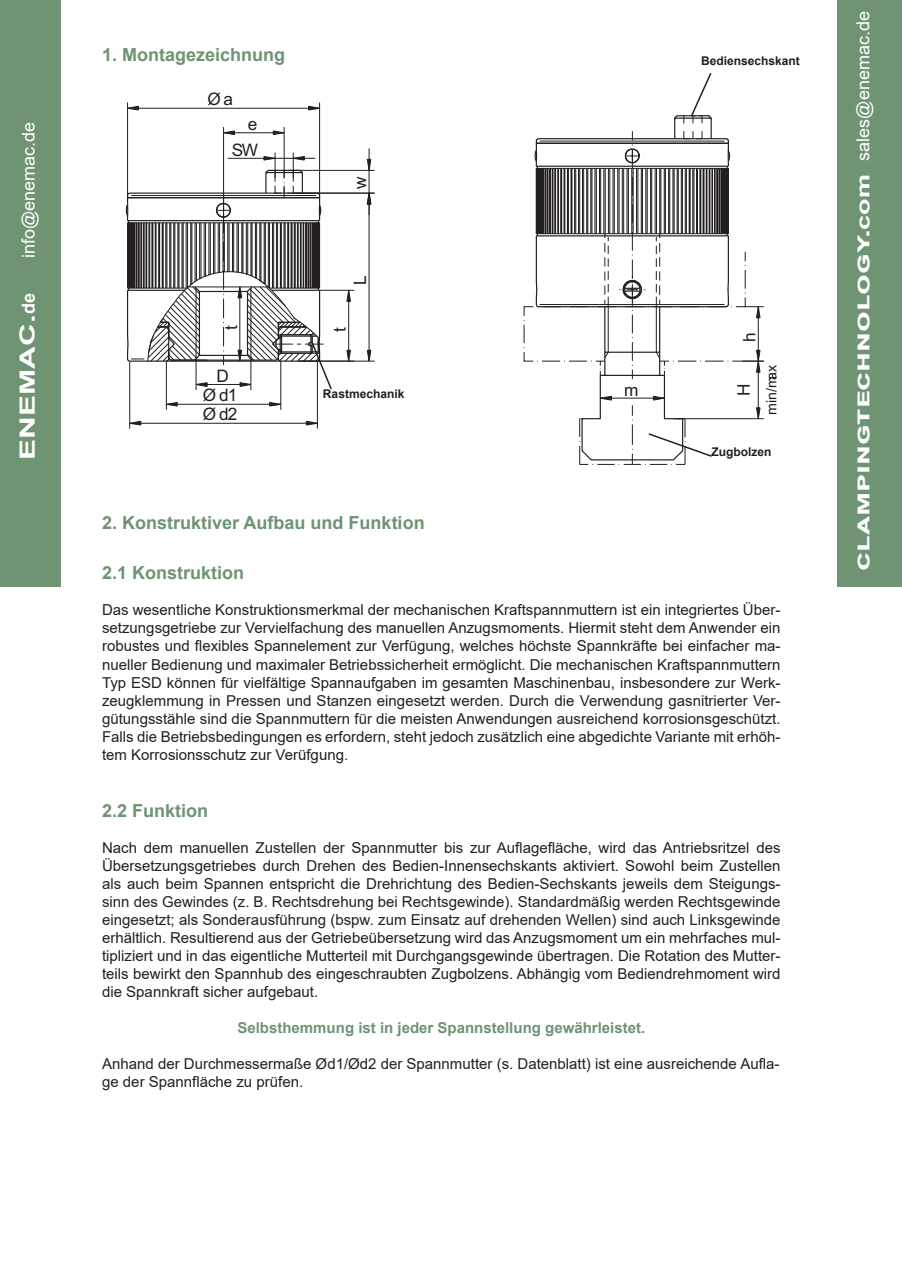
<style>
.page{position:relative;width:902px;height:1272px;background:#fff}
.page>*{position:absolute;margin:0;border:0;box-sizing:border-box;transform-origin:0 0}
.t1{font:700 21px "Arial";color:#fff;scale:1.5 1}
.t2{font:700 18px "Arial";color:#6e9473}
.t3{font:18px "Arial";color:#fff}
.t4{font:17.25px/19.4px "Arial";letter-spacing:.05em;color:#231f20;text-align:center}
.t5{font:15px/18px "Arial";color:#231f20;text-align:justify}
.t6{font:700 15px "Arial";color:#6e9473}
.t7{font:14.25px "Arial";color:#231f20}
.t8{font:700 12px "Arial";color:#231f20}
.s1{font-size:18px}
.s2{font-weight:400;font-size:18px}
</style>
<div class="page">
<hr style="left:319px;top:102px;width:1px;height:96px;background:#231f20">
<hr style="left:127px;top:102px;width:1px;height:96px;background:#231f20">
<svg style="left:130px;top:424px;width:12px;height:2px"></svg>
<hr style="left:129px;top:361px;width:1px;height:67px;background:#231f20">
<svg style="left:129px;top:391px;width:94px;height:33px"></svg>
<svg style="left:125px;top:105px;width:246px;height:286px"></svg>
<svg style="left:523px;top:73px;width:240px;height:392px"></svg>
<div style="left:837px;top:0;width:64px;height:586px;background:#6e9473"></div>
<div style="left:0;top:0;width:61px;height:586px;background:#6e9473"></div>
<p class="t3" style="left:16px;top:258px;width:138px;rotate:-90deg">info@enemac.de</p>
<p class="t1" style="left:13px;top:460px;width:112px;rotate:-90deg">ENEMAC.<span class="s1">de</span></p>
<p class="t2" style="left:102px;top:42px;width:185px">1. Montagezeichnung</p>
<p class="t4" style="left:207px;top:90px;width:27px">Øa</p>
<p class="t4" style="left:248px;top:114px;width:11px">e</p>
<p class="t4" style="left:232px;top:140px;width:28px">SW</p>
<p class="t4" style="left:221px;top:330px;width:6px;rotate:-90deg">t</p>
<p class="t4" style="left:203px;top:366px;width:36px">D<br>Ød1<br>Ød2</p>
<p class="t4" style="left:350px;top:189px;width:14px;rotate:-90deg">w</p>
<p class="t4" style="left:350px;top:285px;width:11px;rotate:-90deg">L</p>
<p class="t4" style="left:330px;top:332px;width:6px;rotate:-90deg">t</p>
<p class="t8" style="left:323px;top:385px;width:83px">Rastmechanik</p>
<p class="t8" style="left:701px;top:52px;width:100px">Bediensechskant</p>
<p class="t4" style="left:624px;top:380px;width:16px">m</p>
<p class="t4" style="left:739px;top:342px;width:11px;rotate:-90deg">h</p>
<p class="t4" style="left:734px;top:395px;width:14px;rotate:-90deg">H</p>
<p class="t7" style="left:763px;top:415px;width:52px;rotate:-90deg">min/max</p>
<p class="t8" style="left:711px;top:443px;width:62px">Zugbolzen</p>
<p class="t2" style="left:102px;top:510px;width:324px">2. Konstruktiver Aufbau und Funktion</p>
<p class="t2" style="left:102px;top:560px;width:144px">2.1 Konstruktion</p>
<p class="t5" style="left:102px;top:601px;width:679px">Das wesentliche Konstruktionsmerkmal der mechanischen Kraftspannmuttern ist ein integriertes Über&shy;setzungsgetriebe zur Vervielfachung des manuellen Anzugsmoments. Hiermit steht dem Anwender ein robustes und flexibles Spannelement zur Verfügung, welches höchste Spannkräfte bei einfacher ma&shy;nueller Bedienung und maximaler Betriebssicherheit ermöglicht. Die mechanischen Kraftspannmuttern Typ ESD können für vielfältige Spannaufgaben im gesamten Maschinenbau, insbesondere zur Werk&shy;zeugklemmung in Pressen und Stanzen eingesetzt werden. Durch die Verwendung gasnitrierter Ver&shy;gütungsstähle sind die Spannmuttern für die meisten Anwendungen ausreichend korrosionsgeschützt.<br>Falls die Betriebsbedingungen es erfordern, steht jedoch zusätzlich eine abgedichte Variante mit erhöh&shy;tem Korrosionsschutz zur Verüfgung.</p>
<p class="t2" style="left:102px;top:798px;width:108px">2.2 Funktion</p>
<p class="t5" style="left:102px;top:838px;width:679px">Nach dem manuellen Zustellen der Spannmutter bis zur Auflagefläche, wird das Antriebsritzel des Übersetzungsgetriebes durch Drehen des Bedien-Innensechskants aktiviert. Sowohl beim Zustellen als auch beim Spannen entspricht die Drehrichtung des Bedien-Sechskants jeweils dem Steigungs&shy;sinn des Gewindes (z. B. Rechtsdrehung bei Rechtsgewinde). Standardmäßig werden Rechtsgewinde eingesetzt; als Sonderausführung (bspw. zum Einsatz auf drehenden Wellen) sind auch Linksgewinde erhältlich. Resultierend aus der Getriebeübersetzung wird das Anzugsmoment um ein mehrfaches mul&shy;tipliziert und in das eigentliche Mutterteil mit Durchgangsgewinde übertragen. Die Rotation des Mutter&shy;teils bewirkt den Spannhub des eingeschraubten Zugbolzens. Abhängig vom Bediendrehmoment wird die Spannkraft sicher aufgebaut.</p>
<p class="t6" style="left:237px;top:1017px;width:409px">Selbsthemmung ist in jeder Spannstellung gewährleistet.</p>
<p class="t5" style="left:102px;top:1054px;width:679px">Anhand der Durchmessermaße Ød1/Ød2 der Spannmutter (s. Datenblatt) ist eine ausreichende Aufla&shy;ge der Spannfläche zu prüfen.</p>
<p class="t1" style="left:847px;top:570px;width:374px;rotate:-90deg">clampingtechnology.<span class="s1">com</span> <span class="s2">sales@enemac.de</span></p>
</div>
